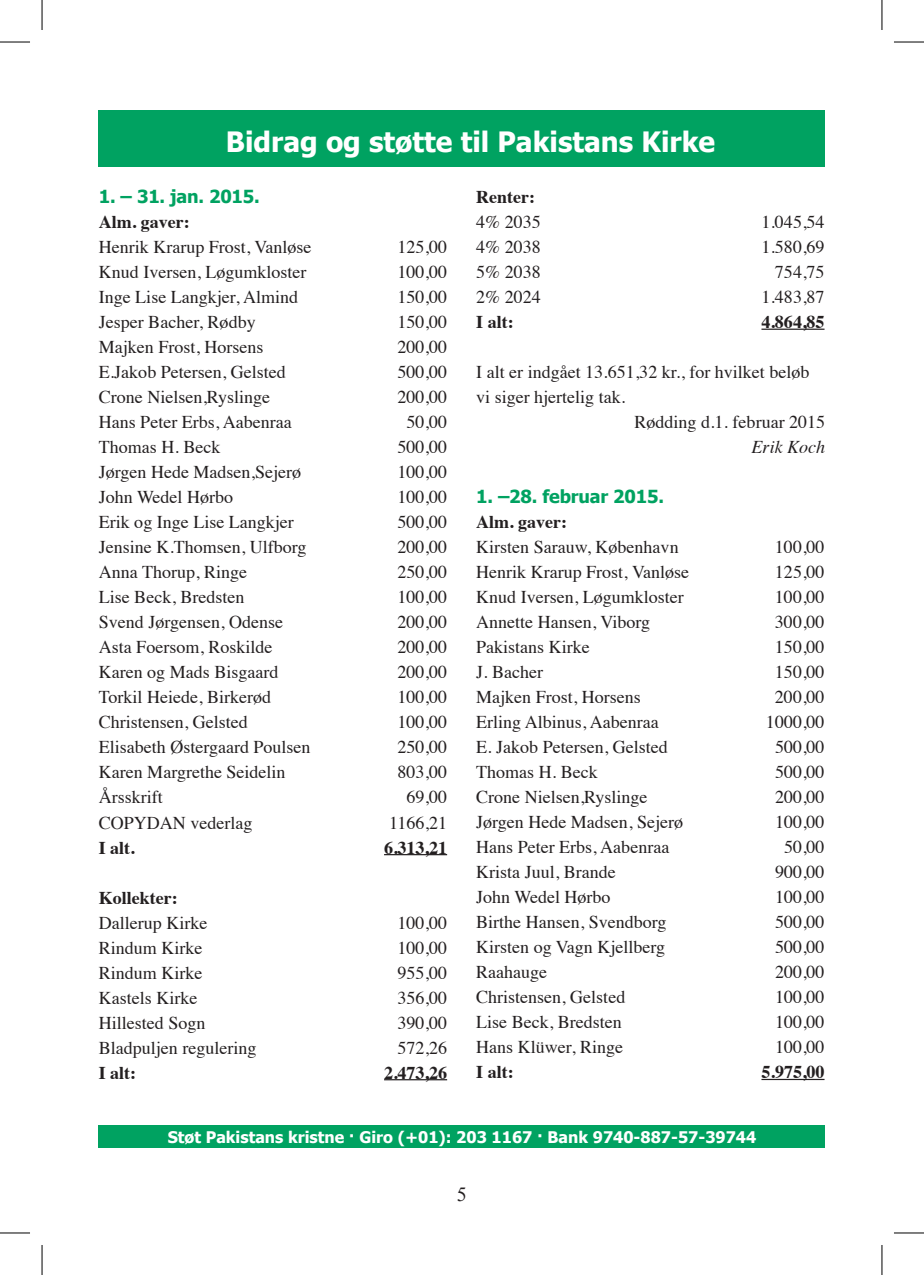
<style>
.page{position:relative;width:924px;height:1275px;background:#fff}
.page>*{position:absolute;margin:0;border:0;box-sizing:border-box;transform-origin:0 0}
.t1{font:700 28px "Tahoma";color:#fff}
.t2{font:20px "Times New Roman";color:#231f20}
.t3{font:18px "Times";color:#231f20}
.t4{font:700 18px "Times";color:#231f20}
.t5{font:700 18px "Tahoma";letter-spacing:-.01em;color:#00a261}
.t6{font:italic 18px "Times";color:#231f20}
.t7{font:700 16px "Tahoma";color:#fff}
</style>
<div class="page">
<div style="left:99px;top:1125px;width:725px;height:23px;background:#00a261"></div>
<hr style="left:384px;top:854px;width:63px;height:1px;background:#231f20">
<hr style="left:384px;top:1079px;width:63px;height:1px;background:#231f20">
<div style="left:99px;top:110px;width:725px;height:57px;background:#00a261"></div>
<hr style="left:761px;top:328px;width:63px;height:2px;background:#231f20">
<hr style="left:761px;top:1078px;width:63px;height:2px;background:#231f20">
<hr style="left:0;top:42px;width:30px;height:1px;background:#000">
<hr style="left:893px;top:42px;width:30px;height:1px;background:#000">
<hr style="left:0;top:1232px;width:30px;height:1px;background:#000">
<hr style="left:893px;top:1232px;width:30px;height:1px;background:#000">
<hr style="left:42px;top:0;width:1px;height:30px;background:#000">
<hr style="left:42px;top:1245px;width:1px;height:30px;background:#000">
<hr style="left:881px;top:0;width:1px;height:30px;background:#000">
<hr style="left:881px;top:1245px;width:1px;height:30px;background:#000">
<h1 class="t1" style="left:226px;top:122px;width:490px">Bidrag og støtte til Pakistans Kirke</h1>
<p class="t4" style="left:476px;top:180px;width:60px">Renter:</p>
<p class="t3" style="left:476px;top:205px;width:66px">4% 2035</p>
<p class="t3" style="left:761px;top:205px;width:64px">1.045,54</p>
<p class="t3" style="left:476px;top:230px;width:66px">4% 2038</p>
<p class="t3" style="left:761px;top:230px;width:64px">1.580,69</p>
<p class="t3" style="left:476px;top:255px;width:66px">5% 2038</p>
<p class="t3" style="left:774px;top:255px;width:51px">754,75</p>
<p class="t3" style="left:476px;top:280px;width:66px">2% 2024</p>
<p class="t3" style="left:761px;top:280px;width:64px">1.483,87</p>
<p class="t4" style="left:476px;top:305px;width:39px">I alt:</p>
<p class="t4" style="left:761px;top:305px;width:64px">4.864,85</p>
<p class="t3" style="left:476px;top:355px;width:334px">I alt er indgået 13.651,32 kr., for hvilket beløb</p>
<p class="t3" style="left:476px;top:380px;width:150px">vi siger hjertelig tak.</p>
<p class="t3" style="left:634px;top:405px;width:192px">Rødding d.1. februar 2015</p>
<p class="t6" style="left:751px;top:431px;width:75px">Erik Koch</p>
<p class="t5" style="left:476px;top:484px;width:189px">1. –28. februar 2015.</p>
<p class="t4" style="left:476px;top:505px;width:92px">Alm. gaver:</p>
<p class="t3" style="left:476px;top:530px;width:204px">Kirsten Sarauw, København</p>
<p class="t3" style="left:774px;top:530px;width:51px">100,00</p>
<p class="t3" style="left:476px;top:555px;width:214px">Henrik Krarup Frost, Vanløse</p>
<p class="t3" style="left:774px;top:555px;width:51px">125,00</p>
<p class="t3" style="left:476px;top:580px;width:209px">Knud Iversen, Løgumkloster</p>
<p class="t3" style="left:774px;top:580px;width:51px">100,00</p>
<p class="t3" style="left:476px;top:605px;width:175px">Annette Hansen, Viborg</p>
<p class="t3" style="left:774px;top:605px;width:51px">300,00</p>
<p class="t3" style="left:476px;top:630px;width:115px">Pakistans Kirke</p>
<p class="t3" style="left:774px;top:630px;width:51px">150,00</p>
<p class="t3" style="left:476px;top:655px;width:68px">J. Bacher</p>
<p class="t3" style="left:774px;top:655px;width:51px">150,00</p>
<p class="t3" style="left:476px;top:680px;width:166px">Majken Frost, Horsens</p>
<p class="t3" style="left:774px;top:680px;width:51px">200,00</p>
<p class="t3" style="left:476px;top:705px;width:184px">Erling Albinus, Aabenraa</p>
<p class="t3" style="left:765px;top:705px;width:60px">1000,00</p>
<p class="t3" style="left:476px;top:730px;width:193px">E. Jakob Petersen, Gelsted</p>
<p class="t3" style="left:774px;top:730px;width:51px">500,00</p>
<p class="t3" style="left:476px;top:755px;width:123px">Thomas H. Beck</p>
<p class="t3" style="left:774px;top:755px;width:51px">500,00</p>
<p class="t3" style="left:476px;top:780px;width:173px">Crone Nielsen,Ryslinge</p>
<p class="t3" style="left:774px;top:780px;width:51px">200,00</p>
<p class="t3" style="left:476px;top:805px;width:208px">Jørgen Hede Madsen, Sejerø</p>
<p class="t3" style="left:774px;top:805px;width:51px">100,00</p>
<p class="t3" style="left:476px;top:830px;width:194px">Hans Peter Erbs, Aabenraa</p>
<p class="t3" style="left:783px;top:830px;width:42px">50,00</p>
<p class="t3" style="left:476px;top:855px;width:141px">Krista Juul, Brande</p>
<p class="t3" style="left:774px;top:855px;width:51px">900,00</p>
<p class="t3" style="left:476px;top:880px;width:136px">John Wedel Hørbo</p>
<p class="t3" style="left:774px;top:880px;width:51px">100,00</p>
<p class="t3" style="left:476px;top:905px;width:192px">Birthe Hansen, Svendborg</p>
<p class="t3" style="left:774px;top:905px;width:51px">500,00</p>
<p class="t3" style="left:476px;top:930px;width:190px">Kirsten og Vagn Kjellberg</p>
<p class="t3" style="left:774px;top:930px;width:51px">500,00</p>
<p class="t3" style="left:476px;top:955px;width:72px">Raahauge</p>
<p class="t3" style="left:774px;top:955px;width:51px">200,00</p>
<p class="t3" style="left:476px;top:980px;width:150px">Christensen, Gelsted</p>
<p class="t3" style="left:774px;top:980px;width:51px">100,00</p>
<p class="t3" style="left:476px;top:1005px;width:147px">Lise Beck, Bredsten</p>
<p class="t3" style="left:774px;top:1005px;width:51px">100,00</p>
<p class="t3" style="left:476px;top:1030px;width:148px">Hans Klüwer, Ringe</p>
<p class="t3" style="left:774px;top:1030px;width:51px">100,00</p>
<p class="t4" style="left:476px;top:1055px;width:39px">I alt:</p>
<p class="t4" style="left:761px;top:1055px;width:64px">5.975,00</p>
<p class="t5" style="left:99px;top:184px;width:162px">1. – 31. jan. 2015.</p>
<p class="t4" style="left:99px;top:205px;width:92px">Alm. gaver:</p>
<p class="t3" style="left:99px;top:230px;width:214px">Henrik Krarup Frost, Vanløse</p>
<p class="t3" style="left:397px;top:230px;width:51px">125,00</p>
<p class="t3" style="left:99px;top:255px;width:209px">Knud Iversen, Løgumkloster</p>
<p class="t3" style="left:397px;top:255px;width:51px">100,00</p>
<p class="t3" style="left:99px;top:280px;width:201px">Inge Lise Langkjer, Almind</p>
<p class="t3" style="left:397px;top:280px;width:51px">150,00</p>
<p class="t3" style="left:99px;top:305px;width:158px">Jesper Bacher, Rødby</p>
<p class="t3" style="left:397px;top:305px;width:51px">150,00</p>
<p class="t3" style="left:99px;top:330px;width:166px">Majken Frost, Horsens</p>
<p class="t3" style="left:397px;top:330px;width:51px">200,00</p>
<p class="t3" style="left:99px;top:355px;width:188px">E.Jakob Petersen, Gelsted</p>
<p class="t3" style="left:397px;top:355px;width:51px">500,00</p>
<p class="t3" style="left:99px;top:380px;width:173px">Crone Nielsen,Ryslinge</p>
<p class="t3" style="left:397px;top:380px;width:51px">200,00</p>
<p class="t3" style="left:99px;top:405px;width:194px">Hans Peter Erbs, Aabenraa</p>
<p class="t3" style="left:406px;top:405px;width:42px">50,00</p>
<p class="t3" style="left:99px;top:430px;width:123px">Thomas H. Beck</p>
<p class="t3" style="left:397px;top:430px;width:51px">500,00</p>
<p class="t3" style="left:99px;top:455px;width:204px">Jørgen Hede Madsen,Sejerø</p>
<p class="t3" style="left:397px;top:455px;width:51px">100,00</p>
<p class="t3" style="left:99px;top:480px;width:136px">John Wedel Hørbo</p>
<p class="t3" style="left:397px;top:480px;width:51px">100,00</p>
<p class="t3" style="left:99px;top:505px;width:196px">Erik og Inge Lise Langkjer</p>
<p class="t3" style="left:397px;top:505px;width:51px">500,00</p>
<p class="t3" style="left:99px;top:530px;width:209px">Jensine K.Thomsen, Ulfborg</p>
<p class="t3" style="left:397px;top:530px;width:51px">200,00</p>
<p class="t3" style="left:99px;top:555px;width:150px">Anna Thorup, Ringe</p>
<p class="t3" style="left:397px;top:555px;width:51px">250,00</p>
<p class="t3" style="left:99px;top:580px;width:147px">Lise Beck, Bredsten</p>
<p class="t3" style="left:397px;top:580px;width:51px">100,00</p>
<p class="t3" style="left:99px;top:605px;width:186px">Svend Jørgensen, Odense</p>
<p class="t3" style="left:397px;top:605px;width:51px">200,00</p>
<p class="t3" style="left:99px;top:630px;width:175px">Asta Foersom, Roskilde</p>
<p class="t3" style="left:397px;top:630px;width:51px">200,00</p>
<p class="t3" style="left:99px;top:655px;width:181px">Karen og Mads Bisgaard</p>
<p class="t3" style="left:397px;top:655px;width:51px">200,00</p>
<p class="t3" style="left:99px;top:680px;width:174px">Torkil Heiede, Birkerød</p>
<p class="t3" style="left:397px;top:680px;width:51px">100,00</p>
<p class="t3" style="left:99px;top:705px;width:150px">Christensen, Gelsted</p>
<p class="t3" style="left:397px;top:705px;width:51px">100,00</p>
<p class="t3" style="left:99px;top:730px;width:213px">Elisabeth Østergaard Poulsen</p>
<p class="t3" style="left:397px;top:730px;width:51px">250,00</p>
<p class="t3" style="left:99px;top:755px;width:188px">Karen Margrethe Seidelin</p>
<p class="t3" style="left:397px;top:755px;width:51px">803,00</p>
<p class="t3" style="left:99px;top:780px;width:65px">Årsskrift</p>
<p class="t3" style="left:406px;top:780px;width:42px">69,00</p>
<p class="t3" style="left:99px;top:805px;width:155px">COPYDAN vederlag</p>
<p class="t3" style="left:389px;top:805px;width:59px">1166,21</p>
<p class="t4" style="left:99px;top:830px;width:37px">I alt.</p>
<p class="t4" style="left:384px;top:830px;width:64px">6.313,21</p>
<p class="t4" style="left:99px;top:880px;width:80px">Kollekter:</p>
<p class="t3" style="left:99px;top:905px;width:110px">Dallerup Kirke</p>
<p class="t3" style="left:397px;top:905px;width:51px">100,00</p>
<p class="t3" style="left:99px;top:930px;width:105px">Rindum Kirke</p>
<p class="t3" style="left:397px;top:930px;width:51px">100,00</p>
<p class="t3" style="left:99px;top:955px;width:105px">Rindum Kirke</p>
<p class="t3" style="left:397px;top:955px;width:51px">955,00</p>
<p class="t3" style="left:99px;top:980px;width:100px">Kastels Kirke</p>
<p class="t3" style="left:397px;top:980px;width:51px">356,00</p>
<p class="t3" style="left:99px;top:1005px;width:108px">Hillested Sogn</p>
<p class="t3" style="left:397px;top:1005px;width:51px">390,00</p>
<p class="t3" style="left:99px;top:1030px;width:159px">Bladpuljen regulering</p>
<p class="t3" style="left:397px;top:1030px;width:51px">572,26</p>
<p class="t4" style="left:99px;top:1055px;width:39px">I alt:</p>
<p class="t4" style="left:384px;top:1055px;width:64px">2.473,26</p>
<p class="t7" style="left:168px;top:1125px;width:589px">Støt Pakistans kristne · Giro (+01): 203 1167 · Bank 9740-887-57-39744</p>
<p class="t2" style="left:457px;top:1181px;width:11px">5</p>
</div>
